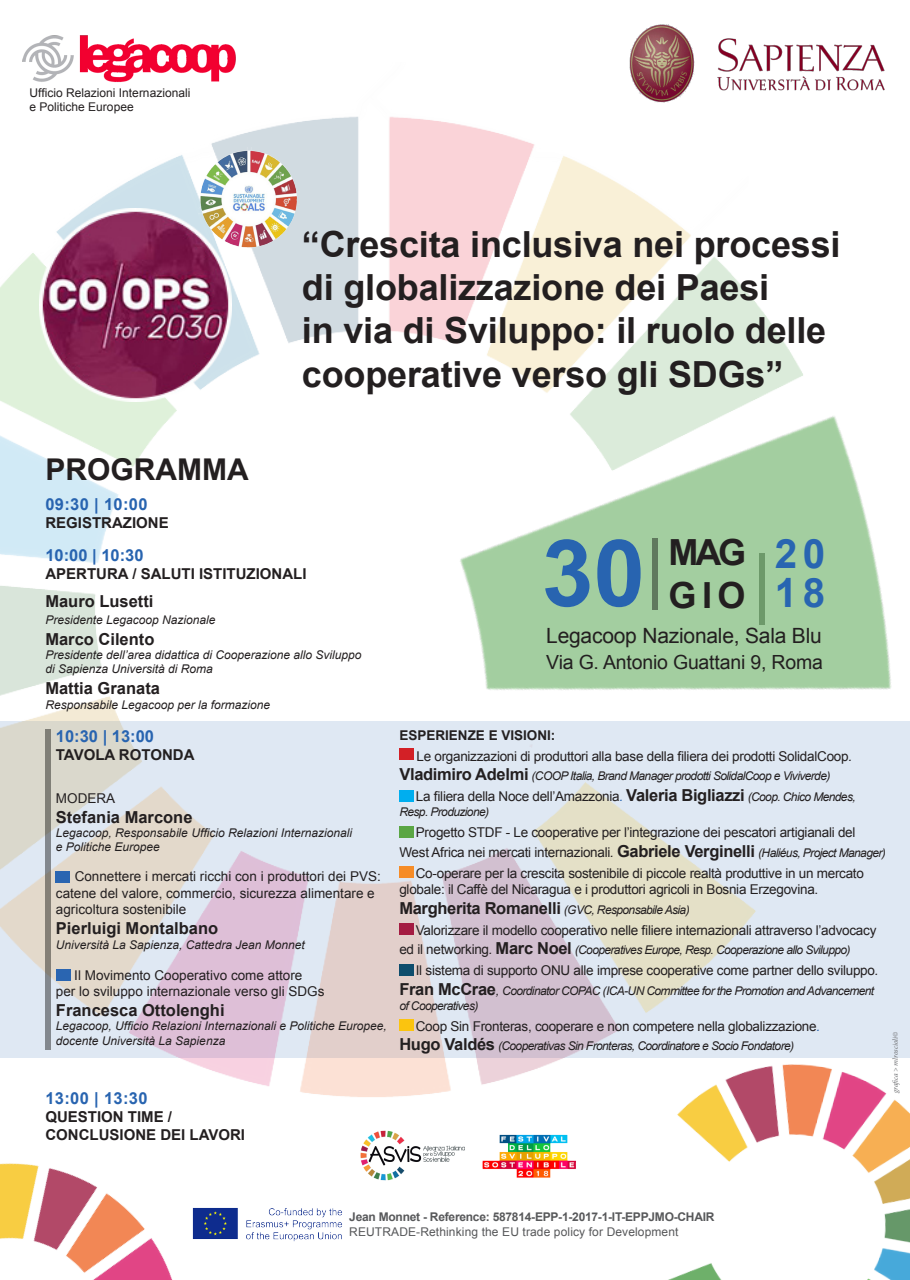
<style>
.page{position:relative;width:910px;height:1280px;background:#fff}
.page>*{position:absolute;margin:0;border:0;box-sizing:border-box;transform-origin:0 0}
.t1{font:700 93px "Arial";color:#2864b0}
.t2{font:700 40.5px "Arial";color:#2865b1}
.t3{font:700 36px/43.2px "Arial";letter-spacing:-.005em;color:#231f20}
.t4{font:700 30px "Arial";color:#231f20}
.t5{font:21px "Arial";letter-spacing:-.01em;color:#231f20}
.t6{font:19.5px "Arial";letter-spacing:-.01em;color:#231f20}
.t7{font:700 16.5px "Arial";color:#231f20}
.t8{font:700 16.5px "Arial";letter-spacing:.01em;color:#2864b0}
.t9{font:700 15px/18px "Arial";color:#231f20}
.t10{font:13.5px/19.8px "Arial";letter-spacing:-.02em;color:#231f20}
.t11{font:13.5px/16.2px "Arial";color:#231f20}
.t12{font:700 13.5px "Arial";color:#231f20}
.t13{font:italic 12px/14.4px "Arial";letter-spacing:-.05em;color:#231f20}
.t14{font:italic 12px/14.4px "Arial";color:#231f20}
.t15{font:700 12px/14.4px "Arial";letter-spacing:-.02em;color:#57585a}
.t16{font:12px "Arial";color:#231f20}
.t17{font:italic 7.5px "Minion Pro";letter-spacing:-.01em;color:#6c6d70}
.s1{font-style:italic}
.s2{font-weight:700;font-style:normal;font-size:16.5px}
.s3{font-style:italic;color:#2864b0}
.s4{font-weight:700;font-size:16.5px}
.s5{font-style:italic;font-size:12px}
.s6{font-style:normal;font-size:13.5px}
.s7{font-size:13.5px}
.s8{font-size:12.75px}
.s9{font-weight:400}
</style>
<div class="page">
<div style="left:0;top:722px;width:910px;height:336px;background:#dfe8f3"></div>
<img style="left:0;top:116px;width:756px;height:981px">
<img style="left:633px;top:1031px;width:277px;height:249px">
<img style="left:0;top:1082px;width:237px;height:198px">
<img style="left:629px;top:24px;width:256px;height:79px">
<img style="left:22px;top:35px;width:214px;height:48px">
<img style="left:39px;top:209px;width:193px;height:192px">
<img style="left:198px;top:148px;width:101px;height:102px">
<div style="left:399px;top:923px;width:14px;height:11px;background:#a41c42"></div>
<div style="left:399px;top:964px;width:14px;height:11px;background:#0e4d6d"></div>
<div style="left:399px;top:1020px;width:14px;height:11px;background:#fbc40f"></div>
<svg style="left:45px;top:730px;width:6px;height:320px;background:#82827f"></svg>
<img style="left:367px;top:230px;width:543px;height:670px">
<div style="left:653px;top:538px;width:5px;height:72px;background:#60795e"></div>
<img style="left:191px;top:1207px;width:151px;height:34px">
<img style="left:360px;top:1130px;width:105px;height:51px">
<img style="left:482px;top:1134px;width:94px;height:44px">
<div style="left:55px;top:871px;width:15px;height:11px;background:#2a65b1"></div>
<div style="left:57px;top:969px;width:14px;height:11px;background:#2a65b1"></div>
<p class="t16" style="left:30px;top:85px;width:162px">Ufficio Relazioni Internazionali</p>
<p class="t16" style="left:30px;top:99px;width:106px">e Politiche Europee</p>
<p class="t4" style="left:45px;top:450px;width:205px">PROGRAMMA</p>
<p class="t3" style="left:302px;top:224px;width:540px">“Crescita inclusiva nei processi di globalizzazione dei Paesi</p>
<p class="t3" style="left:302px;top:310px;width:526px">in via di Sviluppo: il ruolo delle cooperative verso gli SDGs”</p>
<p class="t8" style="left:45px;top:493px;width:104px">09:30 | 10:00</p>
<p class="t9" style="left:45px;top:514px;width:125px">REGISTRAZIONE</p>
<p class="t8" style="left:45px;top:544px;width:100px">10:00 | 10:30</p>
<p class="t9" style="left:45px;top:565px;width:263px">APERTURA / SALUTI ISTITUZIONALI</p>
<p class="t7" style="left:45px;top:590px;width:110px">Mauro Lusetti</p>
<p class="t14" style="left:45px;top:612px;width:172px">Presidente Legacoop Nazionale</p>
<p class="t7" style="left:45px;top:628px;width:111px">Marco Cilento</p>
<p class="t14" style="left:45px;top:648px;width:318px">Presidente dell’area didattica di Cooperazione allo Sviluppo di Sapienza Università di Roma</p>
<p class="t7" style="left:45px;top:678px;width:116px">Mattia Granata</p>
<p class="t14" style="left:45px;top:698px;width:226px">Responsabile Legacoop per la formazione</p>
<p class="t8" style="left:56px;top:726px;width:100px">10:30 | 13:00</p>
<p class="t9" style="left:56px;top:747px;width:140px">TAVOLA ROTONDA</p>
<p class="t10" style="left:56px;top:788px;width:61px">MODERA</p>
<p class="t7" style="left:56px;top:806px;width:138px">Stefania Marcone</p>
<p class="t14" style="left:56px;top:826px;width:298px">Legacoop, Responsabile Ufficio Relazioni Internazionali e Politiche Europee</p>
<p class="t11" style="left:75px;top:869px;width:308px">Connettere i mercati ricchi con i produttori dei PVS:</p>
<p class="t11" style="left:56px;top:885px;width:320px">catene del valore, commercio, sicurezza alimentare e agricoltura sostenibile</p>
<p class="t7" style="left:56px;top:917px;width:164px">Pierluigi Montalbano</p>
<p class="t14" style="left:56px;top:937px;width:250px">Università La Sapienza, Cattedra Jean Monnet</p>
<p class="t11" style="left:74px;top:967px;width:230px">Il Movimento Cooperativo come attore</p>
<p class="t11" style="left:56px;top:983px;width:270px">per lo sviluppo internazionale verso gli SDGs</p>
<p class="t7" style="left:56px;top:999px;width:170px">Francesca Ottolenghi</p>
<p class="t14" style="left:56px;top:1019px;width:332px">Legacoop, Ufficio Relazioni Internazionali e Politiche Europee, docente Università La Sapienza</p>
<p class="t8" style="left:45px;top:1088px;width:104px">13:00 | 13:30</p>
<p class="t9" style="left:45px;top:1108px;width:201px">QUESTION TIME /<br>CONCLUSIONE DEI LAVORI</p>
<p class="t1" style="left:542px;top:512px;width:105px">30</p>
<p class="t3" style="left:669px;top:531px;width:79px">MAG</p>
<p class="t3" style="left:669px;top:575px;width:78px">GIO</p>
<p class="t2" style="left:775px;top:527px;width:52px">20</p>
<p class="t2" style="left:775px;top:566px;width:52px">18</p>
<p class="t5" style="left:546px;top:622px;width:277px">Legacoop Nazionale, Sala Blu</p>
<p class="t6" style="left:546px;top:649px;width:278px">Via G. Antonio Guattani 9, Roma</p>
<p class="t12" style="left:399px;top:726px;width:158px">ESPERIENZE E VISIONI:</p>
<p class="t10" style="left:416px;top:746px;width:437px">Le organizzazioni di produttori alla base della filiera dei prodotti SolidalCoop<span class="s1">.</span></p>
<p class="t13" style="left:399px;top:769px;width:432px"><span class="s2">Vladimiro Adelmi</span> (COOP Italia, Brand Manager prodotti SolidalCoop e Viviverde)</p>
<p class="t10" style="left:416px;top:787px;width:441px">La filiera della Noce dell’Amazzonia<span class="s3">.</span> <span class="s4">Valeria Bigliazzi</span> <span class="s5">(Coop. Chico Mendes,</span></p>
<p class="t13" style="left:399px;top:805px;width:91px">Resp. Produzione)</p>
<p class="t10" style="left:399px;top:822px;width:488px;text-indent:16px">Progetto STDF - Le cooperative per l’integrazione dei pescatori artigianali del<br>West Africa nei mercati internazionali<span class="s1">.</span> <span class="s4">Gabriele Verginelli</span> <span class="s5">(Haliéus, Project Manager)</span></p>
<p class="t10" style="left:399px;top:865px;width:466px;line-height:16.2px;text-indent:16px">Co-operare per la crescita sostenibile di piccole realtà produttive in un mercato globale: il Caffè del Nicaragua e i produttori agricoli in Bosnia Erzegovina.</p>
<p class="t13" style="left:399px;top:902px;width:292px"><span class="s2">Margherita Romanelli</span> (GVC, Responsabile Asia)</p>
<p class="t10" style="left:416px;top:920px;width:462px">Valorizzare il modello cooperativo nelle filiere internazionali attraverso l’advocacy</p>
<p class="t13" style="left:399px;top:943px;width:453px"><span class="s6">ed il networking</span><span class="s7">.</span> <span class="s2">Marc Noel</span> (Cooperatives Europe, Resp. Cooperazione allo Sviluppo)</p>
<p class="t10" style="left:416px;top:961px;width:464px">Il sistema di supporto ONU alle imprese cooperative come partner dello sviluppo<span class="s1">.</span></p>
<p class="t13" style="left:399px;top:984px;width:476px"><span class="s2">Fran McCrae</span><span class="s8">,</span> Coordinator COPAC (ICA-UN Committee for the Promotion and Advancement of Cooperatives)</p>
<p class="t10" style="left:416px;top:1016px;width:406px">Coop Sin Fronteras, cooperare e non competere nella globalizzazione<span class="s3">.</span></p>
<p class="t13" style="left:399px;top:1039px;width:396px"><span class="s2">Hugo Valdés</span> (Cooperativas Sin Fronteras, Coordinatore e Socio Fondatore)</p>
<p class="t17" style="left:890px;top:1093px;width:63px;rotate:-90deg">grafica &gt; mlroscioli©</p>
<p class="t15" style="left:349px;top:1210px;width:367px">Jean Monnet - Reference: 587814-EPP-1-2017-1-IT-EPPJMO-CHAIR<br><span class="s9">REUTRADE-Rethinking the EU trade policy for Development</span></p>
</div>
